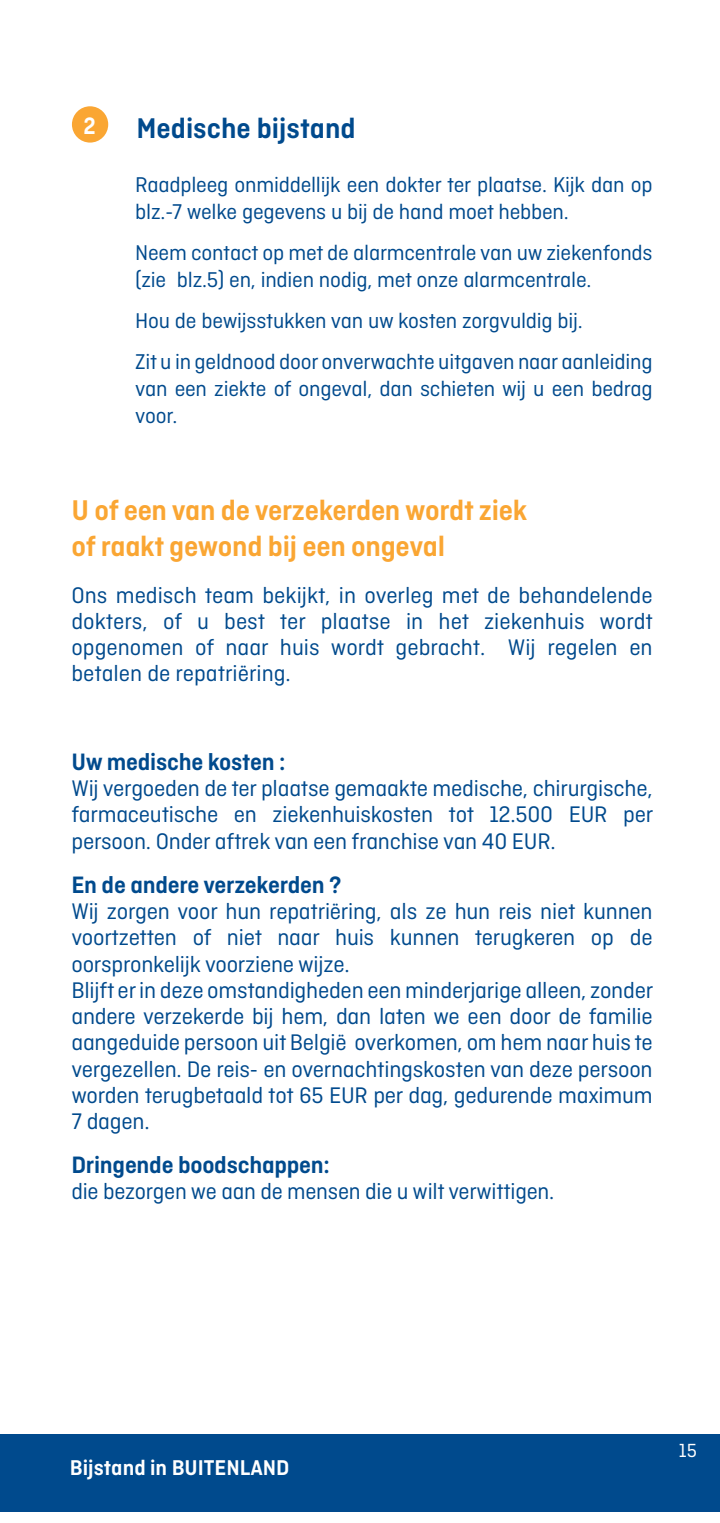
<style>
.page{position:relative;width:720px;height:1523px;background:#fff}
.page>*{position:absolute;margin:0;border:0;box-sizing:border-box;transform-origin:0 0}
.t1{font:600 30px/36px "Ciutadella";letter-spacing:-.01em;color:#faa633}
.t2{font:600 30px "Ciutadella";color:#004a8d}
.t3{font:600 25px "Ciutadella";letter-spacing:-.01em;color:#004a8d}
.t4{font:600 25px "Ciutadella";color:#fff;scale:.93 1}
.t5{font:23.75px/26.2px "Ciutadella";letter-spacing:-.01em;color:#004a8d;text-align:justify}
.t6{font:22.5px/27px "Ciutadella";letter-spacing:-.01em;color:#004a8d}
.t7{font:600 22.5px "Ciutadella";color:#fff}
.t8{font:20px "Ciutadella";color:#fff}
</style>
<div class="page">
<div style="left:0;top:1434px;width:720px;height:78px;background:#004a8d"></div>
<div style="left:72px;top:106px;width:36px;height:37px;background:#faa633;border-radius:50%"></div>
<p class="t4" style="left:84px;top:111px;width:15px">2</p>
<p class="t2" style="left:136px;top:111px;width:221px">Medische bijstand</p>
<p class="t6" style="left:135px;top:171px;width:519px">Raadpleeg onmiddellijk een dokter ter plaatse. Kijk dan op blz.-7 welke gegevens u bij de hand moet hebben.</p>
<p class="t6" style="left:135px;top:239px;width:519px">Neem contact op met de alarmcentrale van uw ziekenfonds (zie blz.5) en, indien nodig, met onze alarmcentrale.</p>
<p class="t6" style="left:135px;top:300px;width:519px;line-height:41.2px">Hou de bewijsstukken van uw kosten zorgvuldig bij.<br>Zit u in geldnood door onverwachte uitgaven naar aanleiding</p>
<p class="t6" style="left:135px;top:375px;width:519px">van een ziekte of ongeval, dan schieten wij u een bedrag voor.</p>
<p class="t1" style="left:71px;top:492px;width:457px">U of een van de verzekerden wordt ziek of raakt gewond bij een ongeval</p>
<p class="t5" style="left:71px;top:582px;width:583px">Ons medisch team bekijkt, in overleg met de behandelende dokters, of u best ter plaatse in het ziekenhuis wordt opgenomen of naar huis wordt gebracht. Wij regelen en betalen de repatriëring.</p>
<p class="t3" style="left:71px;top:747px;width:216px">Uw medische kosten :</p>
<p class="t5" style="left:71px;top:775px;width:583px">Wij vergoeden de ter plaatse gemaakte medische, chirurgische, farmaceutische en ziekenhuiskosten tot 12.500 EUR per persoon. Onder aftrek van een franchise van 40 EUR.</p>
<p class="t3" style="left:71px;top:870px;width:272px">En de andere verzekerden ?</p>
<p class="t5" style="left:71px;top:898px;width:583px;text-align:left">Wij zorgen voor hun repatriëring, als ze hun reis niet kunnen voortzetten of niet naar huis kunnen terugkeren op de oorspronkelijk voorziene wijze.<br>Blijft er in deze omstandigheden een minderjarige alleen, zonder andere verzekerde bij hem, dan laten we een door de familie aangeduide persoon uit België overkomen, om hem naar huis te vergezellen. De reis- en overnachtingskosten van deze perso on worden terugbetaald tot 65 EUR per dag, gedurende maximum 7 dagen.</p>
<p class="t3" style="left:71px;top:1151px;width:260px">Dringende boodschappen:</p>
<p class="t5" style="left:71px;top:1178px;width:484px">die bezorgen we aan de mensen die u wilt verwittigen.</p>
<p class="t7" style="left:70px;top:1454px;width:221px">Bijstand in BUITENLAND</p>
<p class="t8" style="left:679px;top:1439px;width:20px">15</p>
</div>
